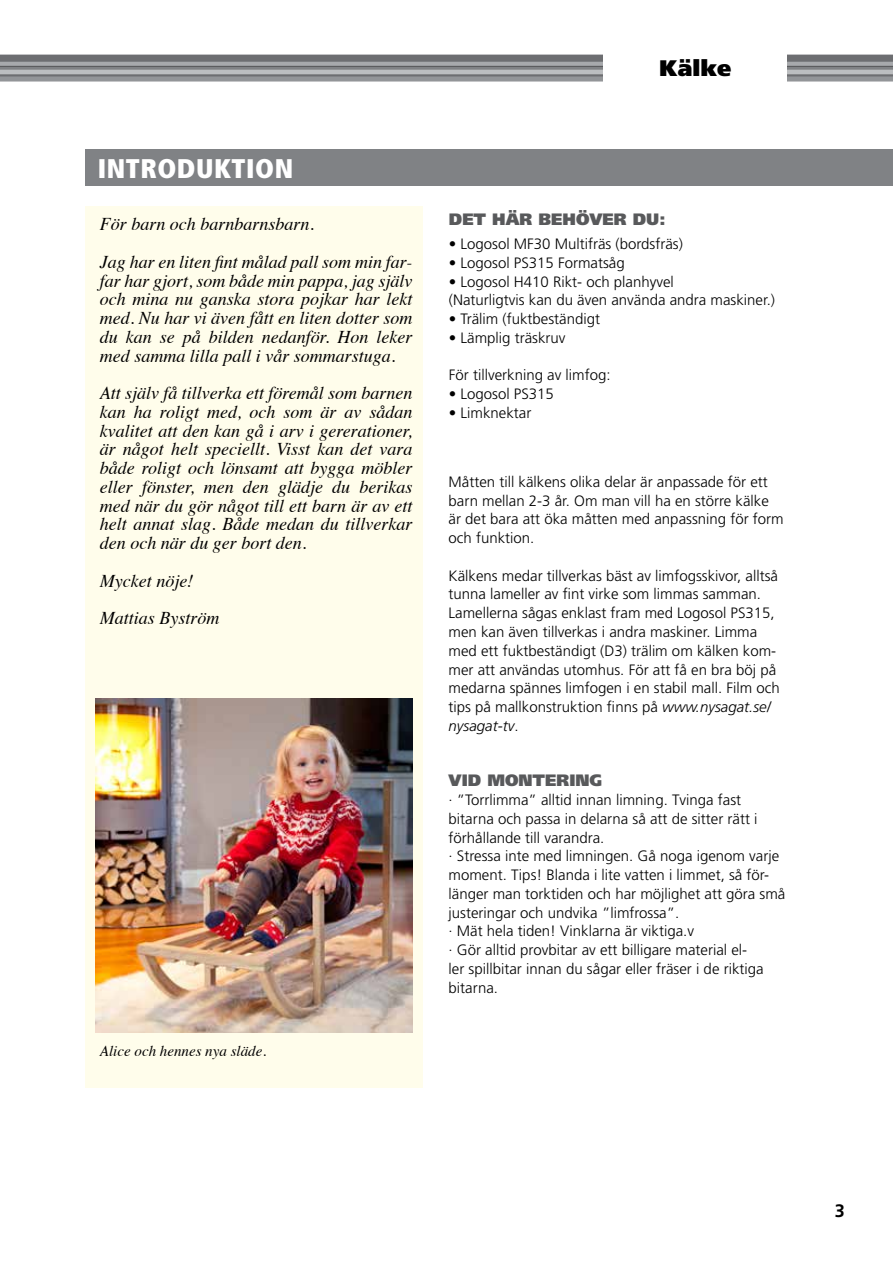
<style>
.page{position:relative;width:893px;height:1263px;background:#fff}
.page>*{position:absolute;margin:0;border:0;box-sizing:border-box;transform-origin:0 0}
.t1{font:900 condensed 27px "Frutiger";letter-spacing:.02em;color:#fff}
.t2{font:900 22.5px "Frutiger";color:#000}
.t3{font:italic 18px/18.8px "Times";color:#000}
.t4{font:700 18px "Frutiger";color:#000}
.t5{font:900 16.5px "Frutiger";color:#58595b}
.t6{font:300 15px/18.8px "Frutiger";color:#000}
.t7{font:italic 15px "Times";color:#000}
.s1{font-style:italic}
</style>
<div class="page">
<div style="left:0;top:55px;width:893px;height:7px;background:#6d6e71"></div>
<svg style="left:0;top:62px;width:893px;height:4px;background:#a3a5a8"></svg>
<hr style="left:0;top:66px;width:893px;height:1px;background:#58595b">
<hr style="left:0;top:67px;width:893px;height:3px;background:#808285">
<hr style="left:0;top:70px;width:893px;height:4px;background:#bcbec0">
<div style="left:0;top:76px;width:893px;height:6px;background:#939598"></div>
<hr style="left:0;top:74px;width:893px;height:2px;background:#6d6e71">
<div style="left:604px;top:43px;width:183px;height:49px;background:#fff"></div>
<div style="left:86px;top:206px;width:337px;height:881px;background:#fffdeb"></div>
<div style="left:85px;top:149px;width:808px;height:36px;background:#808285"></div>
<img style="left:95px;top:699px;width:317px;height:334px">
<h1 class="t1" style="left:98px;top:152px;width:197px">INTRODUKTION</h1>
<p class="t3" style="left:100px;top:204px;width:314px;line-height:37.5px">För barn och barnbarnsbarn.<br>Jag har en liten fint målad pall som min far-</p>
<p class="t3" style="left:100px;top:270px;width:314px;text-align:justify">far har gjort, som både min pappa, jag själv och mina nu ganska stora pojkar har lekt med. Nu har vi även fått en liten dotter som du kan se på bilden nedanför. Hon leker med samma lilla pall i vår sommarstuga.</p>
<p class="t3" style="left:100px;top:383px;width:314px;text-align:justify">Att själv få tillverka ett föremål som barnen kan ha roligt med, och som är av sådan kvalitet att den kan gå i arv i gererationer, är något helt speciellt. Visst kan det vara både roligt och lönsamt att bygga möbler eller fönster, men den glädje du berikas med när du gör något till ett barn är av ett helt annat slag. Både medan du tillverkar den och när du ger bort den.</p>
<p class="t3" style="left:100px;top:561px;width:121px;line-height:37.5px">Mycket nöje!<br>Mattias Byström</p>
<p class="t7" style="left:100px;top:1038px;width:168px">Alice och hennes nya släde.</p>
<h2 class="t2" style="left:659px;top:54px;width:73px">KÄLKE</h2>
<p class="t5" style="left:449px;top:209px;width:218px">DET HÄR BEHÖVER DU:</p>
<p class="t6" style="left:449px;top:234px;width:235px">• Logosol MF30 Multifräs (bordsfräs)</p>
<p class="t6" style="left:449px;top:253px;width:177px">• Logosol PS315 Formatsåg</p>
<p class="t6" style="left:449px;top:272px;width:328px">• Logosol H410 Rikt- och planhyvel<br>(Naturligtvis kan du även använda andra maskiner.)</p>
<p class="t6" style="left:449px;top:309px;width:153px">• Trälim (fuktbeständigt</p>
<p class="t6" style="left:449px;top:328px;width:118px">• Lämplig träskruv</p>
<p class="t6" style="left:449px;top:366px;width:163px">För tillverkning av limfog:</p>
<p class="t6" style="left:449px;top:384px;width:107px">• Logosol PS315</p>
<p class="t6" style="left:449px;top:403px;width:84px">• Limknektar</p>
<p class="t6" style="left:449px;top:472px;width:337px">Måtten till kälkens olika delar är anpassade för ett barn mellan 2-3 år. Om man vill ha en större kälke är det bara att öka måtten med anpassning för form och funktion.</p>
<p class="t6" style="left:449px;top:566px;width:333px">Kälkens medar tillverkas bäst av limfogsskivor, alltså tunna lameller av fint virke som limmas samman.<br>Lamellerna sågas enklast fram med Logosol PS315, men kan även tillverkas i andra maskiner. Limma med ett fuktbeständigt (D3) trälim om kälken kom&shy;mer att användas utomhus. För att få en bra böj på medarna spännes limfogen i en stabil mall. Film och tips på mallkonstruktion finns på <span class="s1">www.nysagat.se/ nysagat-tv</span>.</p>
<p class="t5" style="left:449px;top:770px;width:141px">VID MONTERING</p>
<p class="t6" style="left:449px;top:790px;width:338px">· ”Torrlimma” alltid innan limning. Tvinga fast bitarna och passa in delarna så att de sitter rätt i förhållande till varandra.<br>· Stressa inte med limningen. Gå noga igenom varje moment. Tips! Blanda i lite vatten i limmet, så för&shy;länger man torktiden och har möjlighet att göra små justeringar och undvika ”limfrossa”.<br>· Mät hela tiden! Vinklarna är viktiga.v<br>· Gör alltid provbitar av ett billigare material el-<br>ler spillbitar innan du sågar eller fräser i de riktiga bitarna.</p>
<p class="t4" style="left:835px;top:1200px;width:12px">3</p>
</div>
